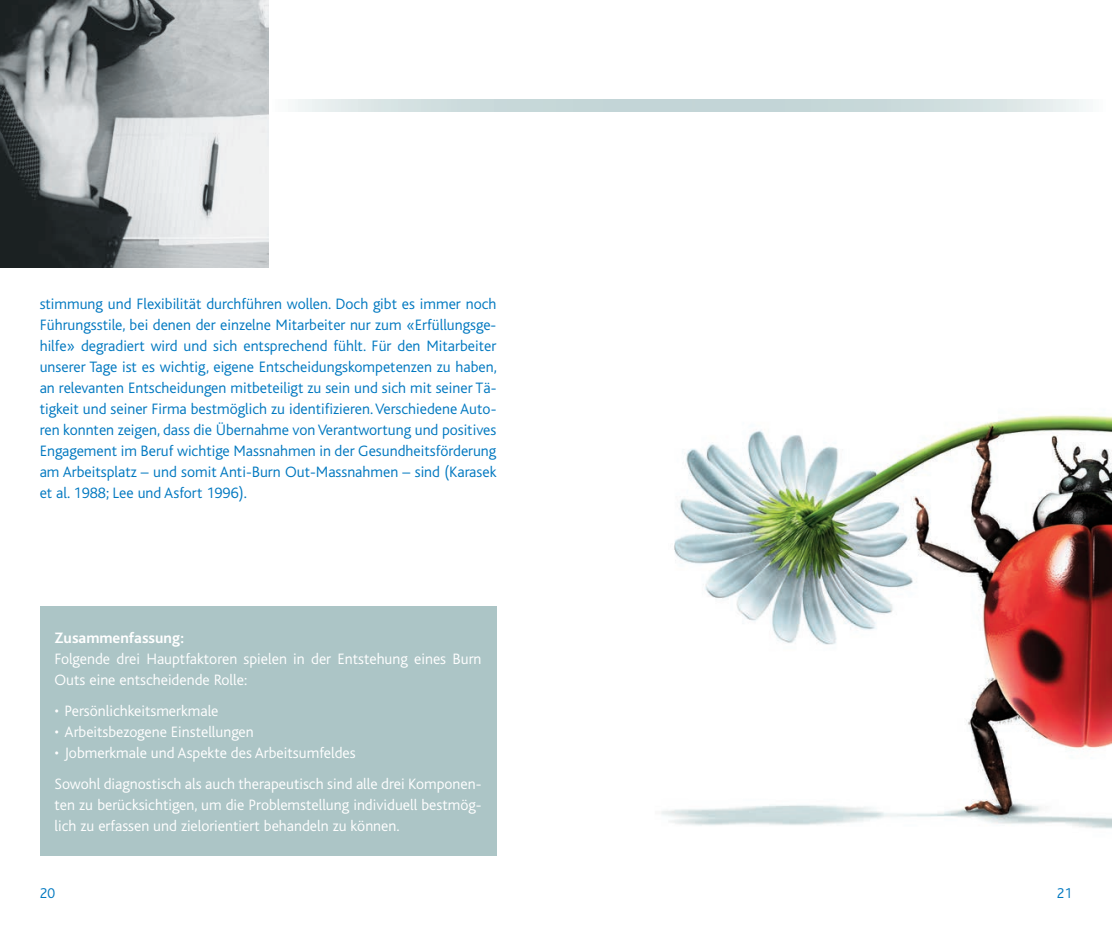
<style>
.page{position:relative;width:1112px;height:928px;background:#fff}
.page>*{position:absolute;margin:0;border:0;box-sizing:border-box;transform-origin:0 0}
.t1{font:300 15.75px/21px "Bliss";color:#0078c0;text-align:justify}
.t2{font:300 15.75px/21px "Bliss";color:#fff}
.t3{font:700 15.75px "Bliss";color:#fff}
.t4{font:300 14.88px "Bliss";color:#0078c0}
</style>
<div class="page">
<svg style="left:268px;top:99px;width:818px;height:13px"></svg>
<div style="left:40px;top:606px;width:456px;height:249px;background:#acc5c6"></div>
<img style="left:0;top:0;width:268px;height:268px">
<img style="left:661px;top:415px;width:450px;height:414px">
<p class="t1" style="left:40px;top:294px;width:458px">stimmung und Flexibilität durchführen wollen. Doch gibt es immer noch Führungsstile, bei denen der einzelne Mitarbeiter nur zum «Erfüllungsge&shy;hilfe» degradiert wird und sich entsprechend fühlt. Für den Mitarbeiter unserer Tage ist es wichtig, eigene Entscheidungskompetenzen zu haben, an relevanten Entscheidungen mitbeteiligt zu sein und sich mit seiner Tä&shy;tigkeit und seiner Firma bestmöglich zu identifizieren. Verschiedene Auto&shy;ren konnten zeigen, dass die Übernahme von Verantwortung und positives Engagement im Beruf wichtige Massnahmen in der Gesundheitsförderung am Arbeitsplatz – und somit Anti-Burn Out-Massnahmen – sind (Karasek et al. 1988; Lee und Asfort 1996).</p>
<p class="t3" style="left:55px;top:629px;width:131px">Zusammenfassung:</p>
<p class="t2" style="left:55px;top:648px;width:428px">Folgende drei Hauptfaktoren spielen in der Entstehung eines Burn<br>Outs eine entscheidende Rolle:</p>
<p class="t2" style="left:55px;top:700px;width:165px">• Persönlichkeitsmerkmale</p>
<p class="t2" style="left:55px;top:721px;width:201px">• Arbeitsbezogene Einstellungen</p>
<p class="t2" style="left:55px;top:737px;width:428px;line-height:31px">• Jobmerkmale und Aspekte des Arbeitsumfeldes<br>Sowohl diagnostisch als auch therapeutisch sind alle drei Komponen-</p>
<p class="t2" style="left:55px;top:794px;width:428px">ten zu berücksichtigen, um die Problemstellung individuell bestmög&shy;lich zu erfassen und zielorientiert behandeln zu können.</p>
<p class="t4" style="left:40px;top:884px;width:17px">20</p>
<p class="t4" style="left:1056px;top:884px;width:17px">21</p>
</div>
